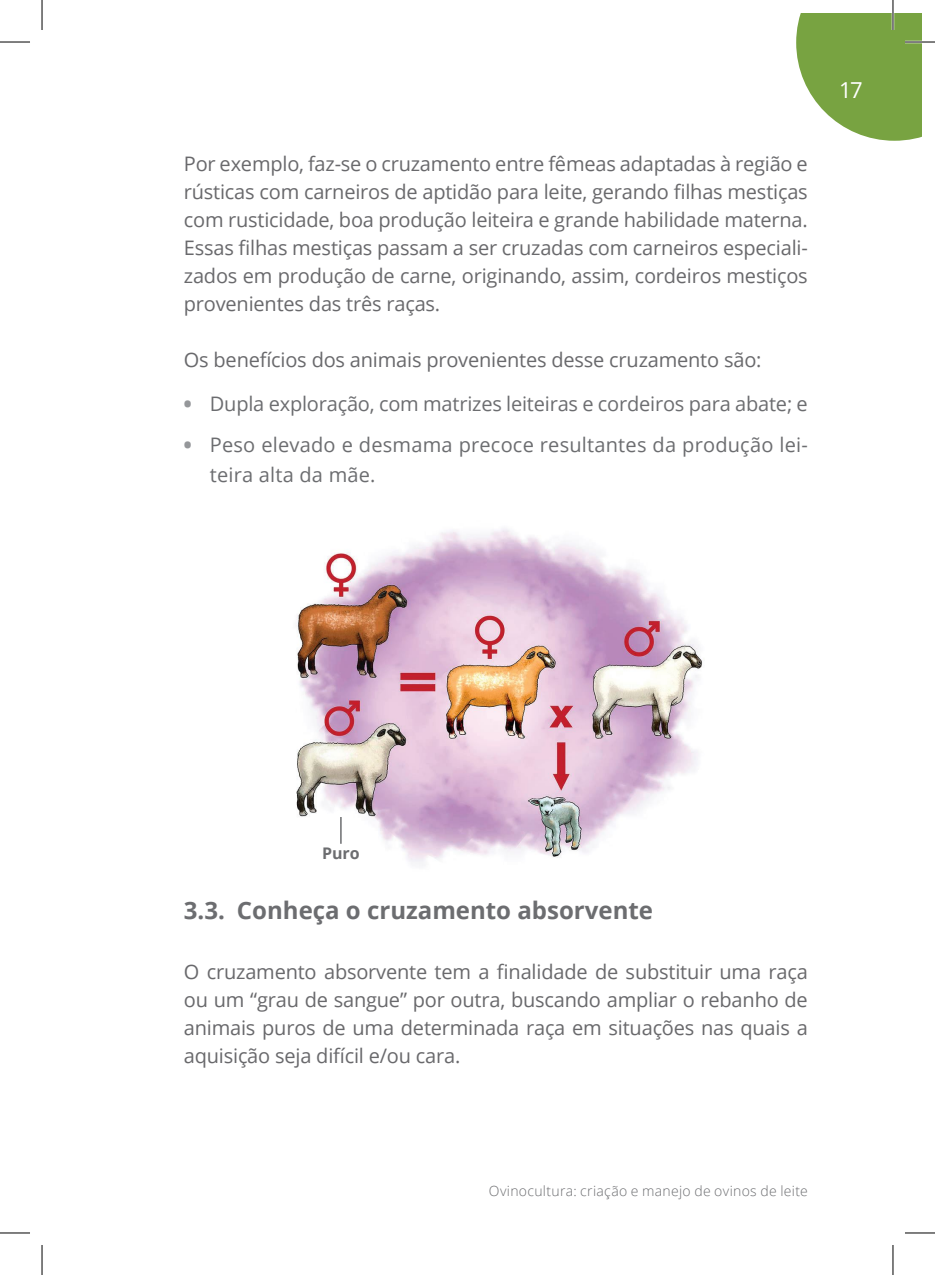
<style>
.page{position:relative;width:935px;height:1275px;background:#fff}
.page>*{position:absolute;margin:0;border:0;box-sizing:border-box;transform-origin:0 0}
.t1{font:700 24px "Open Sans";color:#6c6d70}
.t2{font:22px "Open Sans";color:#fff}
.t3{font:20px/28px "Open Sans";letter-spacing:-.01em;color:#69696c;text-align:justify}
.t4{font:20px/30px "Open Sans";letter-spacing:.01em;color:#6c6d70}
.t5{font:20px "Open Sans";letter-spacing:-.01em;color:#6c6d70}
.t6{font:700 16px "Open Sans";color:#6c6d70}
.t7{font:300 14px "Open Sans";letter-spacing:.02em;color:#6c6d70}
.s1{font-weight:800;color:#95979a}
</style>
<div class="page">
<svg style="left:796px;top:14px;width:125px;height:127px;background:#8aaf5b"></svg>
<img style="left:296px;top:528px;width:406px;height:338px">
<svg style="left:340px;top:817px;width:1px;height:26px"></svg>
<hr style="left:904px;top:41px;width:30px;height:2px;background:#fff">
<hr style="left:891px;top:0;width:3px;height:30px;background:#fff">
<hr style="left:0;top:42px;width:30px;height:1px;background:#000">
<hr style="left:904px;top:42px;width:30px;height:1px;background:#000">
<hr style="left:0;top:1232px;width:30px;height:1px;background:#000">
<hr style="left:904px;top:1232px;width:30px;height:1px;background:#000">
<hr style="left:42px;top:0;width:1px;height:30px;background:#000">
<hr style="left:42px;top:1245px;width:1px;height:30px;background:#000">
<hr style="left:892px;top:0;width:1px;height:30px;background:#000">
<hr style="left:892px;top:1245px;width:1px;height:30px;background:#000">
<p class="t3" style="left:184px;top:149px;width:625px">Por exemplo, faz-se o cruzamento entre fêmeas adaptadas à região e rústicas com carneiros de aptidão para leite, gerando filhas mestiças com rusticidade, boa produção leiteira e grande habilidade materna.<br>Essas filhas mestiças passam a ser cruzadas com carneiros especiali&shy;zados em produção de carne, originando, assim, cordeiros mestiços provenientes das três raças.</p>
<p class="t3" style="left:184px;top:345px;width:579px">Os benefícios dos animais provenientes desse cruzamento são:</p>
<p class="t5" style="left:184px;top:390px;width:625px"><span class="s1">•</span> Dupla exploração, com matrizes leiteiras e cordeiros para abate; e</p>
<p class="t4" style="left:210px;top:429px;width:599px;text-indent:-26px"><span class="s1">•</span> Peso elevado e desmama precoce resultantes da produção lei&shy;teira alta da mãe.</p>
<p class="t2" style="left:839px;top:74px;width:25px">17</p>
<p class="t6" style="left:322px;top:841px;width:39px">Puro</p>
<p class="t1" style="left:184px;top:894px;width:470px">3.3. Conheça o cruzamento absorvente</p>
<p class="t3" style="left:184px;top:956px;width:625px">O cruzamento absorvente tem a finalidade de substituir uma raça ou um “grau de sangue” por outra, buscando ampliar o rebanho de animais puros de uma determinada raça em situações nas quais a aquisição seja difícil e/ou cara.</p>
<p class="t7" style="left:488px;top:1181px;width:321px">Ovinocultura: criação e manejo de ovinos de leite</p>
</div>
